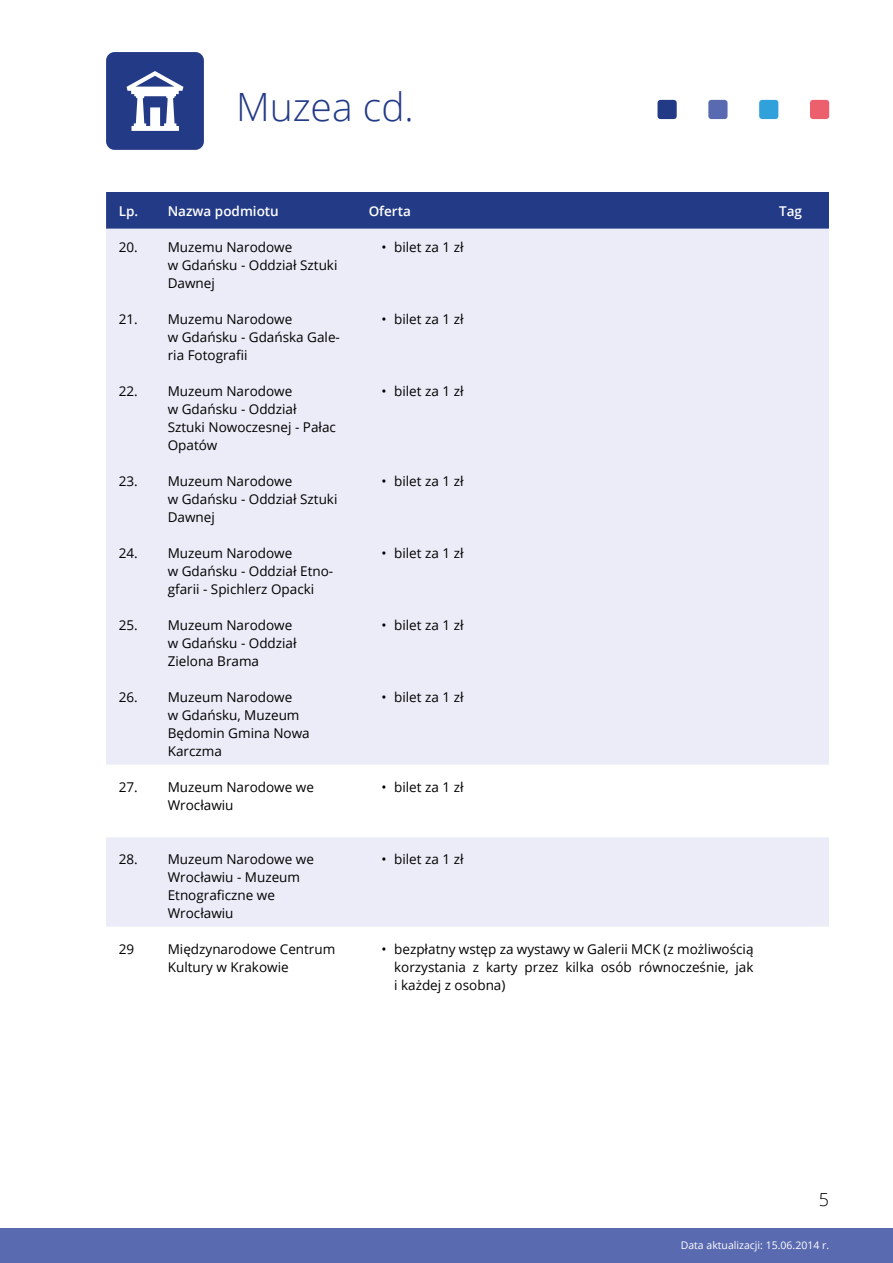
<style>
.page{position:relative;width:893px;height:1263px;background:#fff}
.page>*{position:absolute;margin:0;border:0;box-sizing:border-box;transform-origin:0 0}
.t1{font:300 39px "Open Sans";color:#233a86}
.t2{font:300 18px "Open Sans";color:#000}
.t3{font:13.5px/18px "Open Sans";color:#000}
.t4{font:600 13.5px "Open Sans";color:#fff}
.t5{font:10.5px "Open Sans";color:#fff}
</style>
<div class="page">
<div style="left:0;top:1229px;width:893px;height:34px;background:#5a6ab0"></div>
<div style="left:657px;top:100px;width:20px;height:19px;background:#233a86;border-radius:3px"></div>
<div style="left:708px;top:100px;width:19px;height:19px;background:#5a6ab0;border-radius:3px"></div>
<div style="left:759px;top:100px;width:19px;height:19px;background:#31a1dc;border-radius:3px"></div>
<div style="left:810px;top:100px;width:19px;height:19px;background:#ec5f6c;border-radius:3px"></div>
<div style="left:106px;top:52px;width:98px;height:98px;background:#233a86;border-radius:8px"></div>
<svg style="left:127px;top:71px;width:56px;height:60px"></svg>
<div style="left:106px;top:192px;width:723px;height:37px;background:#233a86"></div>
<svg style="left:106px;top:229px;width:723px;height:698px;background:#ededf7"></svg>
<h1 class="t1" style="left:236px;top:80px;width:179px">Muzea cd.</h1>
<p class="t4" style="left:119px;top:202px;width:161px">Lp. Nazwa podmiotu</p>
<p class="t4" style="left:369px;top:202px;width:44px">Oferta</p>
<p class="t4" style="left:779px;top:202px;width:24px">Tag</p>
<p class="t3" style="left:168px;top:238px;width:171px;text-indent:-49px">20. Muzemu Narodowe<br>w Gdańsku - Oddział Sztuki<br>Dawnej</p>
<p class="t3" style="left:381px;top:238px;width:84px">• bilet za 1 zł</p>
<p class="t3" style="left:168px;top:310px;width:174px;text-indent:-49px">21. Muzemu Narodowe<br>w Gdańsku - Gdańska Gale&shy;ria Fotografii</p>
<p class="t3" style="left:381px;top:310px;width:84px">• bilet za 1 zł</p>
<p class="t3" style="left:168px;top:382px;width:170px;text-indent:-49px">22. Muzeum Narodowe<br>w Gdańsku - Oddział<br>Sztuki Nowoczesnej - Pałac<br>Opatów</p>
<p class="t3" style="left:381px;top:382px;width:84px">• bilet za 1 zł</p>
<p class="t3" style="left:168px;top:472px;width:171px;text-indent:-49px">23. Muzeum Narodowe<br>w Gdańsku - Oddział Sztuki<br>Dawnej</p>
<p class="t3" style="left:381px;top:472px;width:84px">• bilet za 1 zł</p>
<p class="t3" style="left:168px;top:544px;width:167px;text-indent:-49px">24. Muzeum Narodowe<br>w Gdańsku - Oddział Etno&shy;gfarii - Spichlerz Opacki</p>
<p class="t3" style="left:381px;top:544px;width:84px">• bilet za 1 zł</p>
<p class="t3" style="left:168px;top:616px;width:130px;text-indent:-49px">25. Muzeum Narodowe w Gdańsku - Oddział<br>Zielona Brama</p>
<p class="t3" style="left:381px;top:616px;width:84px">• bilet za 1 zł</p>
<p class="t3" style="left:168px;top:688px;width:143px;text-indent:-49px">26. Muzeum Narodowe<br>w Gdańsku, Muzeum<br>Będomin Gmina Nowa<br>Karczma</p>
<p class="t3" style="left:381px;top:688px;width:84px">• bilet za 1 zł</p>
<p class="t3" style="left:168px;top:778px;width:148px;text-indent:-49px">27. Muzeum Narodowe we<br>Wrocławiu</p>
<p class="t3" style="left:381px;top:778px;width:84px">• bilet za 1 zł</p>
<p class="t3" style="left:168px;top:850px;width:148px;text-indent:-49px">28. Muzeum Narodowe we<br>Wrocławiu - Muzeum<br>Etnograficzne we<br>Wrocławiu</p>
<p class="t3" style="left:381px;top:850px;width:84px">• bilet za 1 zł</p>
<p class="t3" style="left:119px;top:940px;width:17px">29</p>
<p class="t3" style="left:168px;top:940px;width:169px">Międzynarodowe Centrum<br>Kultury w Krakowie</p>
<p class="t3" style="left:394px;top:940px;width:361px;text-align:justify;text-indent:-13px">• bezpłatny wstęp za wystawy w Galerii MCK (z możliwością korzystania z karty przez kilka osób równocześnie, jak i każdej z osobna)</p>
<h2 class="t2" style="left:819px;top:1187px;width:12px">5</h2>
<p class="t5" style="left:681px;top:1238px;width:150px">Data aktualizacji: 15.06.2014 r.</p>
</div>
